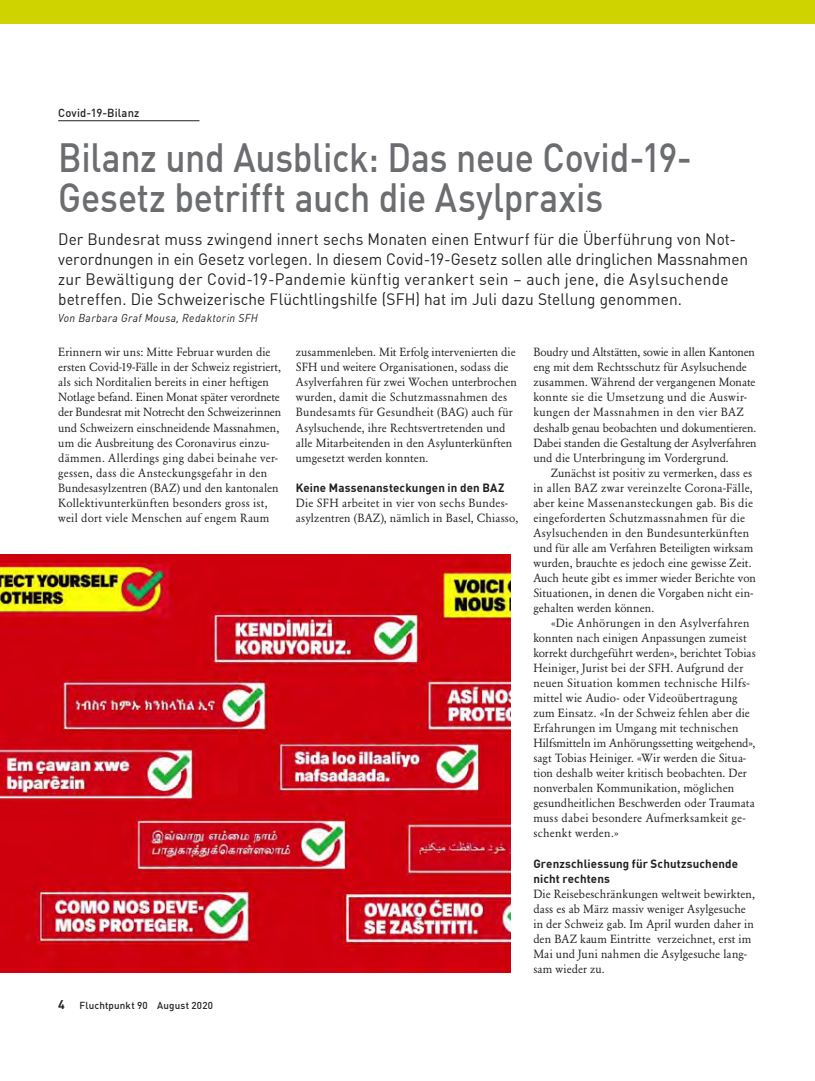
<style>
.page{position:relative;width:815px;height:1081px;background:#fff}
.page>*{position:absolute;margin:0;border:0;box-sizing:border-box;transform-origin:0 0}
.t1{font:500 40px/40px "DIN Offc";letter-spacing:-.005em;color:#6c6d70;scale:.89 1}
.t2{font:16.25px/20px "DIN Offc";letter-spacing:.005em;color:#231f20;scale:.95 1}
.t3{font:11.75px/15px "Garamond BE Pro";letter-spacing:.01em;color:#231f20}
.t4{font:700 11.75px/15px "DIN Offc";letter-spacing:.01em;color:#231f20}
.t5{font:500 11.5px "DIN Offc";letter-spacing:.01em;color:#231f20}
.t6{font:italic 11.25px "DIN Offc";letter-spacing:.035em;color:#231f20;scale:.95 1}
.t7{font:500 10px "DIN Offc";letter-spacing:.02em;color:#231f20}
.s1{font-weight:700;font-size:12.5px}
</style>
<div class="page">
<div style="left:0;top:0;width:815px;height:23px;background:#cfd400"></div>
<hr style="left:58px;top:120px;width:141px;height:1px;background:#231f20">
<hr style="left:814px;top:735px;width:1px;height:237px;background:#f8f1be">
<img style="left:0;top:555px;width:510px;height:418px">
<hr style="left:814px;top:108px;width:1px;height:248px;background:#bcbdc0">
<p class="t5" style="left:58px;top:105px;width:83px">Covid-19-Bilanz</p>
<h1 class="t1" style="left:58px;top:138px;width:704px">Bilanz und Ausblick: Das neue Covid-19--<br>Gesetz betrifft auch die Asylpraxis</h1>
<p class="t2" style="left:58px;top:229px;width:728px">Der Bundesrat muss zwingend innert sechs Monaten einen Entwurf für die Überführung von Not&shy;verordnungen in ein Gesetz vorlegen. In diesem Covid-19-Gesetz sollen alle dringlichen Massnahmen zur Bewältigung der Covid-19-Pandemie künftig verankert sein – auch jene, die Asylsuchende betreffen. Die Schweizerische Flüchtlingshilfe (SFH) hat im Juli dazu Stellung genommen.</p>
<p class="t6" style="left:58px;top:311px;width:212px">Von Barbara Graf Mousa, Redaktorin SFH</p>
<p class="t3" style="left:58px;top:345px;width:225px">Erinnern wir uns: Mitte Februar wurden die ersten Covid-19-Fälle in der Schweiz registriert, als sich Norditalien bereits in einer heftigen Notlage befand. Einen Monat später verordnete der Bundesrat mit Notrecht den Schweizerinnen und Schweizern einschneidende Massnahmen, um die Ausbreitung des Coronavirus einzu&shy;dämmen. Allerdings ging dabei beinahe ver&shy;gessen, dass die Ansteckungsgefahr in den Bundesasylzentren (BAZ) und den kantonalen Kollektivunterkünften besonders gross ist, weil dort viele Menschen auf engem Raum</p>
<p class="t3" style="left:296px;top:345px;width:223px">zusammenleben. Mit Erfolg intervenierten die SFH und weitere Organisationen, sodass die Asylverfahren für zwei Wochen unterbrochen wurden, damit die Schutzmassnahmen des Bundesamts für Gesundheit (BAG) auch für Asylsuchende, ihre Rechtsvertretenden und alle Mitarbeitenden in den Asylunterkünften umgesetzt werden konnten.</p>
<p class="t4" style="left:296px;top:480px;width:210px">Keine Massenansteckungen in den BAZ</p>
<p class="t3" style="left:296px;top:495px;width:224px">Die SFH arbeitet in vier von sechs Bundes&shy;asylzentren (BAZ), nämlich in Basel, Chiasso,</p>
<p class="t7" style="left:58px;top:999px;width:156px"><span class="s1">4</span> Fluchtpunkt 90 August 2020</p>
<p class="t3" style="left:533px;top:345px;width:225px">Boudry und Altstätten, sowie in allen Kantonen eng mit dem Rechtsschutz für Asylsuchende zusammen. Während der vergangenen Monate konnte sie die Umsetzung und die Auswir&shy;kungen der Massnahmen in den vier BAZ deshalb genau beobachten und dokumentieren.<br>Dabei standen die Gestaltung der Asylverfahren und die Unterbringung im Vordergrund.</p>
<p class="t3" style="left:533px;top:465px;width:224px;text-indent:18px">Zunächst ist positiv zu vermerken, dass es in allen BAZ zwar vereinzelte Corona-Fälle, aber keine Massenansteckungen gab. Bis die eingeforderten Schutzmassnahmen für die Asylsuchenden in den Bundesunterkünften und für alle am Verfahren Beteiligten wirksam wurden, brauchte es jedoch eine gewisse Zeit.<br>Auch heute gibt es immer wieder Berichte von Situationen, in denen die Vorgaben nicht ein&shy;gehalten werden können.</p>
<p class="t3" style="left:533px;top:615px;width:224px;text-indent:18px">«Die Anhörungen in den Asylverfahren konnten nach einigen Anpassungen zumeist korrekt durchgeführt werden», berichtet Tobias Heiniger, Jurist bei der SFH. Aufgrund der neuen Situation kommen technische Hilfs&shy;mittel wie Audio- oder Videoübertragung zum Einsatz. «In der Schweiz fehlen aber die Erfahrungen im Umgang mit technischen Hilfsmitteln im Anhörungssetting weitgehend», sagt Tobias Heiniger. «Wir werden die Situa&shy;tion deshalb weiter kritisch beobachten. Der nonverbalen Kommunikation, möglichen gesundheitlichen Beschwerden oder Traumata muss dabei besondere Aufmerksamkeit ge&shy;schenkt werden.»</p>
<p class="t4" style="left:533px;top:856px;width:206px">Grenzschliessung für Schutzsuchende nicht rechtens</p>
<p class="t3" style="left:533px;top:886px;width:223px">Die Reisebeschränkungen weltweit bewirkten, dass es ab März massiv weniger Asylgesuche in der Schweiz gab. Im April wurden daher in den BAZ kaum Eintritte verzeichnet, erst im Mai und Juni nahmen die Asylgesuche lang&shy;sam wieder zu.</p>
</div>
